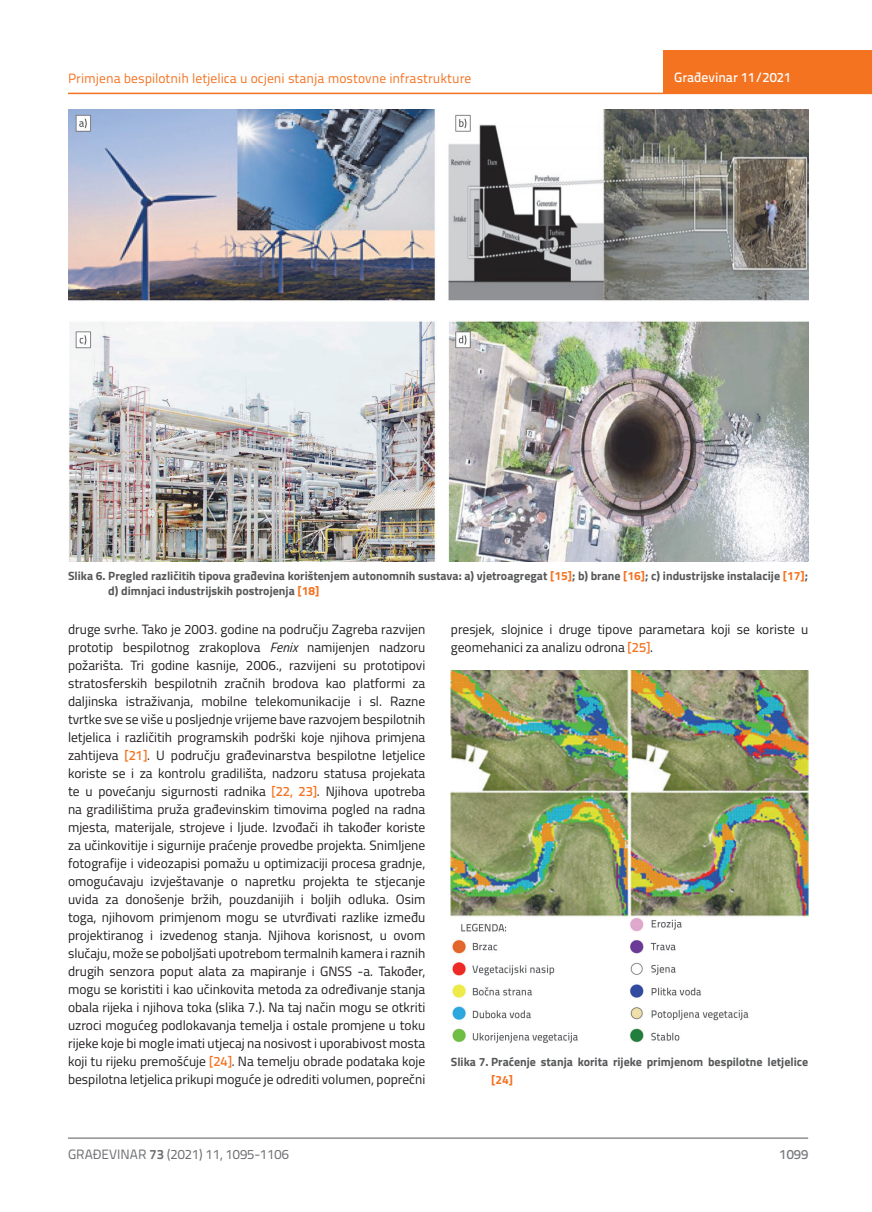
<style>
.page{position:relative;width:872px;height:1212px;background:#fff}
.page>*{position:absolute;margin:0;border:0;box-sizing:border-box;transform-origin:0 0}
.t1{font:13.5px/18px "Titillium";color:#231f20;text-align:justify}
.t2{font:13.5px "Titillium Text 22 L";color:#f47321}
.t3{font:13.5px "Titillium Text 22 L";color:#6c6d70}
.t4{font:500 13.5px "Titillium Text 22 L";color:#fff}
.t5{font:500 13.5px "Titillium Text 22 L";color:#787a7d}
.t6{font:700 12px/15px "Titillium";color:#57585a}
.t7{font:700 12px "Titillium";color:#f47321}
.s1{color:#f47321}
.s2{font-style:italic}
.s3{font-family:"Titillium Text 22 L";font-weight:500;color:#f47321}
.s4{font-weight:700}
</style>
<div class="page">
<hr style="left:68px;top:93px;width:804px;height:1px;background:#f47321">
<div style="left:663px;top:50px;width:209px;height:44px;background:#f47321"></div>
<hr style="left:68px;top:1138px;width:740px;height:1px;background:#57585a">
<img style="left:68px;top:109px;width:740px;height:452px">
<img style="left:451px;top:671px;width:357px;height:372px">
<p class="t2" style="left:68px;top:68px;width:405px">Primjena bespilotnih letjelica u ocjeni stanja mostovne infrastrukture</p>
<p class="t4" style="left:674px;top:67px;width:118px">Građevinar 11/2021</p>
<p class="t6" style="left:108px;top:568px;width:701px;text-indent:-40px">Slika 6. Pregled različitih tipova građevina korištenjem autonomnih sustava: a) vjetroagregat <span class="s1">[15]</span>; b) brane <span class="s1">[16]</span>; c) industrijske instalacije <span class="s1">[17]</span>; d) dimnjaci industrijskih postrojenja <span class="s1">[18]</span></p>
<p class="t1" style="left:68px;top:620px;width:359px">druge svrhe. Tako je 2003. godine na području Zagreba razvijen prototip bespilotnog zrakoplova <span class="s2">Fenix</span> namijenjen nadzoru požarišta. Tri godine kasnije, 2006., razvijeni su prototipovi stratosferskih bespilotnih zračnih brodova kao platformi za daljinska istraživanja, mobilne telekomunikacije i sl. Razne tvrtke sve se više u posljednje vrijeme bave razvojem bespilotnih letjelica i različitih programskih podrški koje njihova primjena zahtijeva <span class="s3">[21]</span>. U području građevinarstva bespilotne letjelice koriste se i za kontrolu gradilišta, nadzoru statusa projekata te u povećanju sigurnosti radnika <span class="s3">[22, 23]</span>. Njihova upotreba na gradilištima pruža građevinskim timovima pogled na radna mjesta, materijale, strojeve i ljude. Izvođači ih također koriste za učinkovitije i sigurnije praćenje provedbe projekta. Snimljene fotografije i videozapisi pomažu u optimizaciji procesa gradnje, omogućavaju izvještavanje o napretku projekta te stjecanje uvida za donošenje bržih, pouzdanijih i boljih odluka. Osim toga, njihovom primjenom mogu se utvrđivati razlike između projektiranog i izvedenog stanja. Njihova korisnost, u ovom slučaju, može se poboljšati upotrebom termalnih kamera i raznih drugih senzora poput alata za mapiranje i GNSS -a. Također, mogu se koristiti i kao učinkovita metoda za određivanje stanja obala rijeka i njihova toka (slika 7.). Na taj način mogu se otkriti uzroci mogućeg podlokavanja temelja i ostale promjene u toku rijeke koje bi mogle imati utjecaj na nosivost i uporabivost mosta koji tu rijeku premošćuje <span class="s3">[24]</span>. Na temelju obrade podataka koje bespilotna letjelica prikupi moguće je odrediti volumen, poprečni</p>
<p class="t1" style="left:451px;top:619px;width:359px">presjek, slojnice i druge tipove parametara koji se koriste u geomehanici za analizu odrona <span class="s3">[25]</span>.</p>
<p class="t6" style="left:451px;top:1054px;width:359px">Slika 7. Praćenje stanja korita rijeke primjenom bespilotne letjelice</p>
<p class="t7" style="left:491px;top:1071px;width:23px">[24]</p>
<p class="t3" style="left:68px;top:1144px;width:222px">GRAĐEVINAR <span class="s4">73</span> (2021) 11, 1095-1106</p>
<p class="t5" style="left:779px;top:1144px;width:30px">1099</p>
</div>
